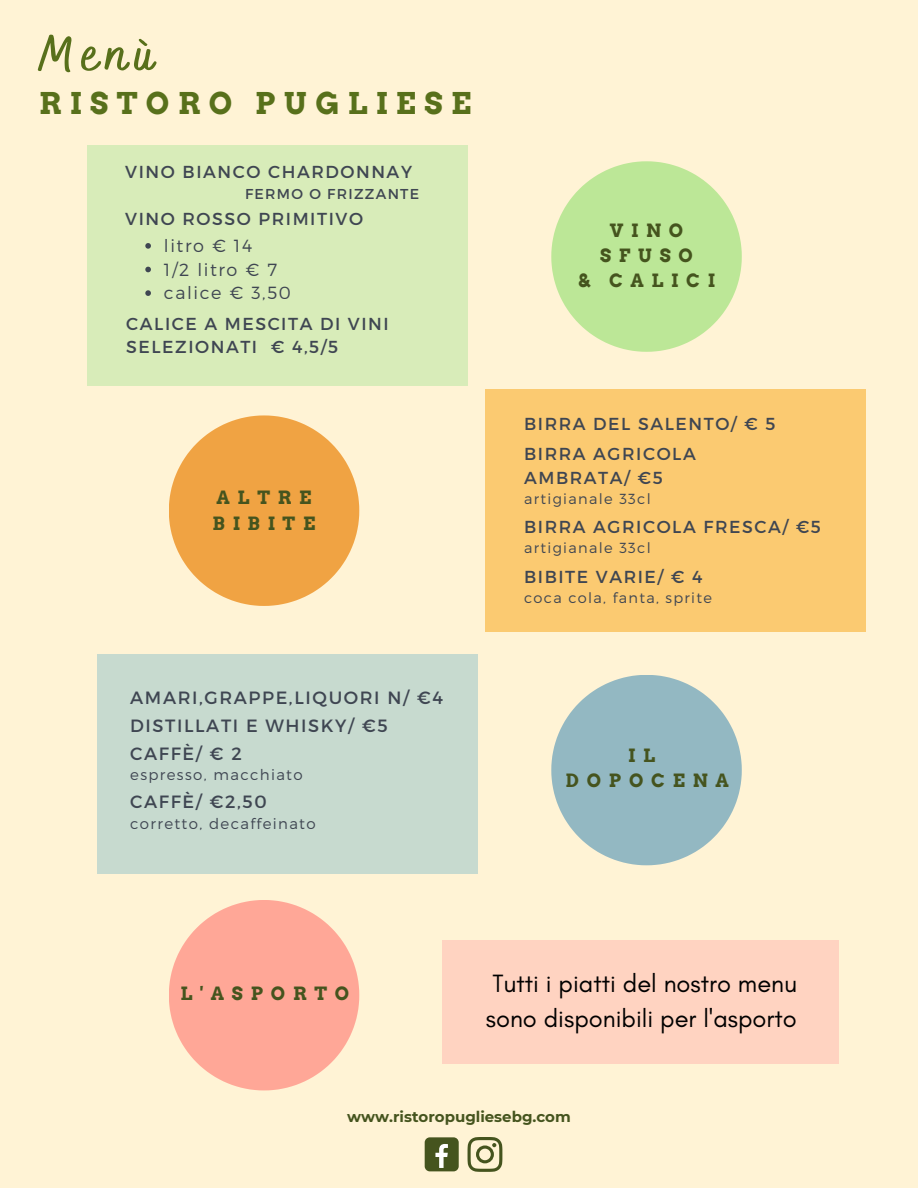
<style>
.page{position:relative;width:918px;height:1188px;background:#fff3d5}
.page>*{position:absolute;margin:0;border:0;box-sizing:border-box;transform-origin:0 0}
.t1{font:700 50.25px "Bakerie Smooth";color:#58701b}
.t2{font:700 30px "Arvo";letter-spacing:.28em;color:#58701b}
.t3{font:25.5px/34.8px "Glacial Indifference";color:#000}
.t4{font:700 18.3px/25.2px "Arvo";letter-spacing:.42em;color:#45541e;text-align:center}
.t5{font:17.85px "Montserrat";letter-spacing:.09em;color:#3f4652}
.t6{font:300 17.55px "Montserrat";letter-spacing:.09em;color:#3f4652}
.t7{font:17.4px/23.7px "Montserrat";letter-spacing:.09em;color:#3f4652}
.t8{font:300 15px "Montserrat";letter-spacing:.09em;color:#3f4652}
.t9{font:700 15px "Montserrat";color:#45541e}
.t10{font:300 14.55px "Montserrat";letter-spacing:.09em;color:#3f4652}
.t11{font:14.4px "Montserrat";letter-spacing:.09em;color:#3f4652}
</style>
<div class="page">
<div style="left:425px;top:1137px;width:34px;height:34px;background:#45541e;border-radius:5px"></div>
<svg style="left:435px;top:1144px;width:13px;height:24px"></svg>
<svg style="left:468px;top:1137px;width:34px;height:35px"></svg>
<div style="left:98px;top:654px;width:380px;height:220px;background:#c7dacf"></div>
<svg style="left:169px;top:415px;width:190px;height:191px"></svg>
<svg style="left:551px;top:675px;width:191px;height:190px"></svg>
<div style="left:485px;top:389px;width:380px;height:243px;background:#fbca71"></div>
<svg style="left:169px;top:900px;width:190px;height:190px"></svg>
<div style="left:442px;top:940px;width:396px;height:123px;background:#ffd3c1"></div>
<svg style="left:551px;top:161px;width:191px;height:191px"></svg>
<div style="left:87px;top:145px;width:381px;height:240px;background:#d8ecb9"></div>
<svg style="left:145px;top:243px;width:6px;height:6px"></svg>
<svg style="left:145px;top:267px;width:6px;height:5px"></svg>
<svg style="left:145px;top:290px;width:6px;height:6px"></svg>
<p class="t1" style="left:39px;top:24px;width:117px">Menù</p>
<p class="t2" style="left:39px;top:85px;width:434px">RISTORO PUGLIESE</p>
<p class="t7" style="left:125px;top:159px;width:288px">VINO BIANCO CHARDONNAY</p>
<p class="t11" style="left:245px;top:184px;width:176px">FERMO O FRIZZANTE</p>
<p class="t7" style="left:125px;top:206px;width:239px">VINO ROSSO PRIMITIVO</p>
<p class="t6" style="left:164px;top:234px;width:90px">litro € 14</p>
<p class="t6" style="left:164px;top:258px;width:115px">1/2 litro € 7</p>
<p class="t6" style="left:164px;top:282px;width:128px">calice € 3,50</p>
<p class="t7" style="left:126px;top:311px;width:264px">CALICE A MESCITA DI VINI<br>SELEZIONATI € 4,5/5</p>
<p class="t4" style="left:217px;top:485px;width:96px">ALTRE</p>
<p class="t4" style="left:213px;top:510px;width:104px">BIBITE</p>
<p class="t5" style="left:130px;top:686px;width:314px">AMARI,GRAPPE,LIQUORI N/ €4</p>
<p class="t5" style="left:130px;top:714px;width:259px">DISTILLATI E WHISKY/ €5</p>
<p class="t5" style="left:130px;top:742px;width:113px">CAFFÈ/ € 2</p>
<p class="t8" style="left:130px;top:765px;width:174px">espresso, macchiato</p>
<p class="t5" style="left:130px;top:790px;width:138px">CAFFÈ/ €2,50</p>
<p class="t8" style="left:130px;top:814px;width:187px">corretto, decaffeinato</p>
<p class="t4" style="left:600px;top:218px;width:94px">VINO<br>SFUSO</p>
<p class="t4" style="left:578px;top:268px;width:138px">&amp; CALICI</p>
<p class="t7" style="left:524px;top:411px;width:253px">BIRRA DEL SALENTO/ € 5</p>
<p class="t7" style="left:524px;top:441px;width:173px">BIRRA AGRICOLA<br>AMBRATA/ €5</p>
<p class="t10" style="left:524px;top:489px;width:128px">artigianale 33cl</p>
<p class="t7" style="left:524px;top:515px;width:298px">BIRRA AGRICOLA FRESCA/ €5</p>
<p class="t10" style="left:524px;top:539px;width:128px">artigianale 33cl</p>
<p class="t7" style="left:524px;top:564px;width:180px">BIBITE VARIE/ € 4</p>
<p class="t10" style="left:524px;top:588px;width:189px">coca cola, fanta, sprite</p>
<p class="t4" style="left:628px;top:743px;width:28px">I L</p>
<p class="t4" style="left:566px;top:768px;width:165px">DOPOCENA</p>
<p class="t4" style="left:180px;top:981px;width:170px">L'ASPORTO</p>
<p class="t3" style="left:486px;top:966px;width:313px">Tutti i piatti del nostro menu sono disponibili per l'asporto</p>
<p class="t9" style="left:347px;top:1107px;width:225px">www.ristoropugliesebg.com</p>
</div>
